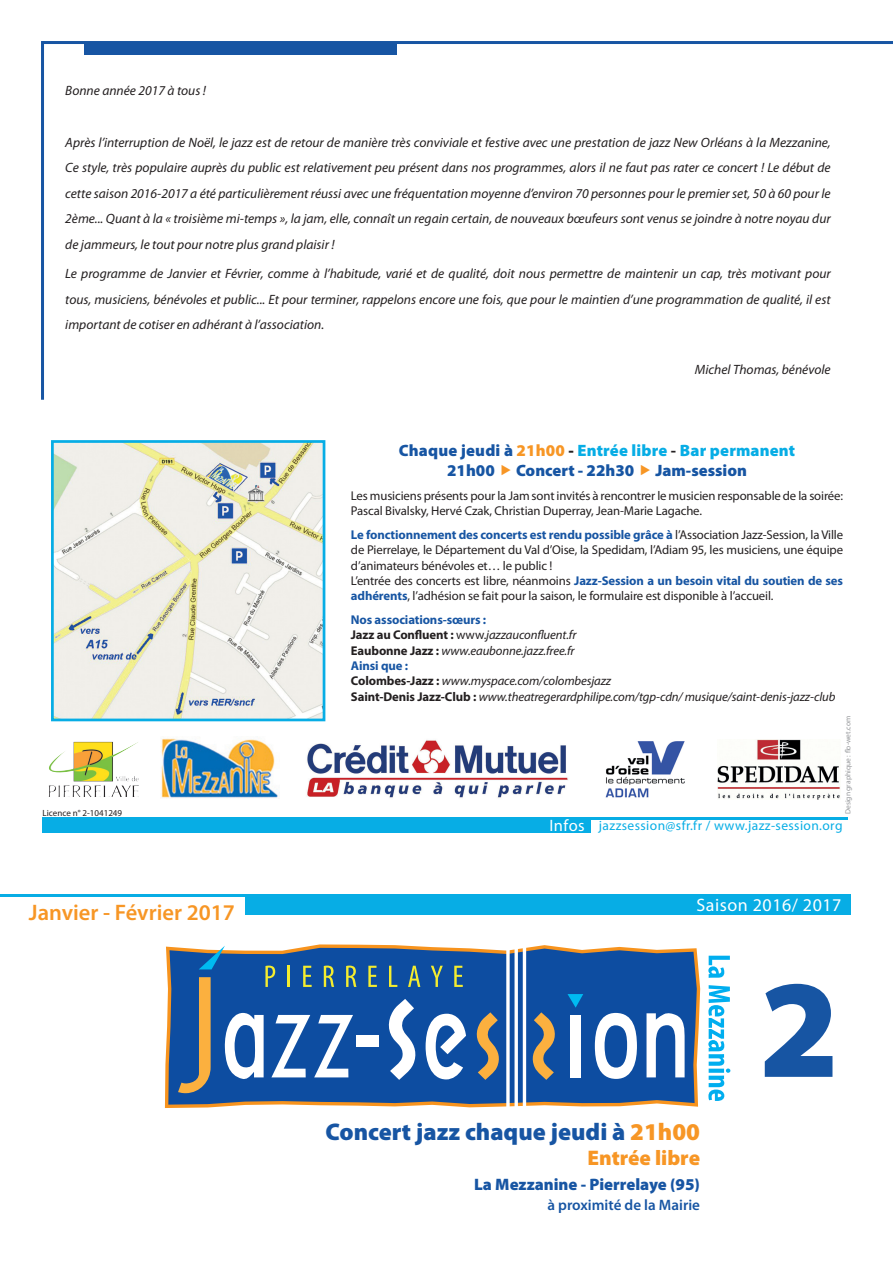
<style>
.page{position:relative;width:893px;height:1263px;background:#fff}
.page>*{position:absolute;margin:0;border:0;box-sizing:border-box;transform-origin:0 0}
.t1{font:900 140.85px "Myriad Pro";color:#1755a3}
.t2{font:900 24.15px "Myriad Pro";color:#1755a3}
.t3{font:600 22.5px "Myriad Pro";color:#f79625}
.t4{font:900 21.15px "Myriad Pro";color:#f79625}
.t5{font:18px "Myriad Pro";letter-spacing:.03em;color:#fff}
.t6{font:900 16.65px "Myriad Pro";color:#1755a3}
.t7{font:900 16.5px "Myriad Pro";letter-spacing:.01em;color:#07ade5}
.t8{font:900 16.5px "Myriad Pro";color:#1755a3}
.t9{font:16.5px "Myriad Pro";letter-spacing:.03em;color:#fff}
.t10{font:600 15.15px "Myriad Pro";color:#1755a3}
.t11{font:italic 13.5px/25.5px "Myriad Pro";color:#231f20;text-align:justify}
.t12{font:13.5px "Myriad Pro";letter-spacing:.03em;color:#07ade5}
.t13{font:12.75px/15.3px "Myriad Pro";letter-spacing:-.01em;color:#231f20}
.t14{font:italic 12.75px "Myriad Pro";letter-spacing:-.01em;color:#231f20}
.t15{font:700 12.75px "Myriad Pro";letter-spacing:-.01em;color:#1755a3}
.t16{font:9px "Myriad Pro";color:#231f20}
.t17{font:7.5px "Myriad Pro";color:#939598}
.s1{color:#1755a3}
.s2{color:#f79625}
.s3{color:#231f20}
.s4{font-weight:700;color:#231f20}
.s5{font-weight:700;color:#1755a3}
.s6{font-weight:700;font-style:normal}
.s7{font-style:normal}
</style>
<div class="page">
<div style="left:0;top:895px;width:850px;height:20px;background:#07ade5"></div>
<svg style="left:165px;top:944px;width:535px;height:164px;background:#2f5e9d"></svg>
<svg style="left:178px;top:977px;width:33px;height:116px;background:#65717c"></svg>
<svg style="left:199px;top:946px;width:26px;height:23px"></svg>
<svg style="left:567px;top:994px;width:16px;height:14px"></svg>
<svg style="left:224px;top:1013px;width:40px;height:67px"></svg>
<svg style="left:271px;top:1015px;width:82px;height:62px"></svg>
<div style="left:356px;top:1035px;width:22px;height:12px;background:#fff"></div>
<svg style="left:387px;top:999px;width:30px;height:81px"></svg>
<svg style="left:425px;top:1013px;width:41px;height:66px"></svg>
<div style="left:570px;top:1015px;width:10px;height:62px;background:#fff"></div>
<svg style="left:595px;top:1013px;width:42px;height:66px"></svg>
<svg style="left:646px;top:1012px;width:39px;height:65px"></svg>
<svg style="left:475px;top:1012px;width:26px;height:68px;background:#747776"></svg>
<svg style="left:531px;top:1012px;width:25px;height:68px;background:#787974"></svg>
<hr style="left:523px;top:947px;width:3px;height:160px;background:#fff">
<svg style="left:514px;top:947px;width:4px;height:160px"></svg>
<svg style="left:506px;top:947px;width:4px;height:160px"></svg>
<svg style="left:265px;top:965px;width:10px;height:22px"></svg>
<hr style="left:287px;top:966px;width:3px;height:21px;background:#f4ed2f">
<svg style="left:303px;top:966px;width:9px;height:21px"></svg>
<svg style="left:324px;top:965px;width:10px;height:22px"></svg>
<svg style="left:346px;top:965px;width:10px;height:22px"></svg>
<svg style="left:368px;top:966px;width:9px;height:21px"></svg>
<svg style="left:389px;top:966px;width:8px;height:21px"></svg>
<svg style="left:408px;top:966px;width:12px;height:21px"></svg>
<svg style="left:431px;top:966px;width:12px;height:21px"></svg>
<svg style="left:454px;top:966px;width:9px;height:21px"></svg>
<svg style="left:708px;top:956px;width:22px;height:22px"></svg>
<svg style="left:708px;top:985px;width:22px;height:116px"></svg>
<hr style="left:43px;top:41px;width:850px;height:3px;background:#1755a3">
<hr style="left:41px;top:41px;width:3px;height:359px;background:#1755a3">
<div style="left:84px;top:43px;width:312px;height:12px;background:#1755a3"></div>
<div style="left:0;top:897px;width:244px;height:24px;background:#fff"></div>
<div style="left:43px;top:817px;width:805px;height:16px;background:#07ade5"></div>
<div style="left:591px;top:820px;width:259px;height:16px;background:#fff"></div>
<img style="left:55px;top:444px;width:266px;height:273px">
<div style="left:51px;top:440px;width:274px;height:281px;border:3px solid #07ade5"></div>
<img style="left:605px;top:741px;width:80px;height:57px">
<img style="left:718px;top:740px;width:122px;height:59px">
<img style="left:161px;top:738px;width:119px;height:61px">
<img style="left:116px;top:742px;width:22px;height:12px">
<img style="left:307px;top:740px;width:261px;height:58px">
<p class="t11" style="left:65px;top:77px;width:142px">Bonne année 2017 à tous !</p>
<p class="t11" style="left:65px;top:129px;width:767px">Après l’interruption de Noël, le jazz est de retour de manière très conviviale et festive avec une prestation de jazz New Orléans à la Mezzanine, Ce style, très populaire auprès du public est relativement peu présent dans nos programmes, alors il ne faut pas rater ce concert ! Le début de cette saison 2016-2017 a été particulièrement réussi avec une fréquentation moyenne d’environ 70 personnes pour le premier set, 50 à 60 pour le 2ème... Quant à la « troisième mi-temps », la jam, elle, connaît un regain certain, de nouveaux bœufeurs sont venus se joindre à notre noyau dur de jammeurs, le tout pour notre plus grand plaisir !</p>
<p class="t11" style="left:65px;top:261px;width:767px">Le programme de Janvier et Février, comme à l’habitude, varié et de qualité, doit nous permettre de maintenir un cap, très motivant pour tous, musiciens, bénévoles et public... Et pour terminer, rappelons encore une fois, que pour le maintien d’une programmation de qualité, il est important de cotiser en adhérant à l’association.</p>
<p class="t11" style="left:695px;top:356px;width:137px">Michel Thomas, bénévole</p>
<p class="t16" style="left:43px;top:807px;width:81px">Licence n° 2-1041249</p>
<p class="t3" style="left:29px;top:898px;width:207px">Janvier - Février 2017</p>
<p class="t7" style="left:399px;top:441px;width:398px"><span class="s1">Chaque jeudi à</span> <span class="s2">21h00</span> <span class="s3">-</span> Entrée libre <span class="s4">-</span> Bar permanent</p>
<p class="t8" style="left:447px;top:461px;width:49px">21h00</p>
<p class="t8" style="left:516px;top:461px;width:120px">Concert - 22h30</p>
<p class="t8" style="left:656px;top:461px;width:93px">Jam-session</p>
<p class="t13" style="left:351px;top:488px;width:494px">Les musiciens présents pour la Jam sont invités à rencontrer le musicien responsable de la soirée:<br>Pascal Bivalsky, Hervé Czak, Christian Duperray, Jean-Marie Lagache.</p>
<p class="t13" style="left:351px;top:527px;width:494px;text-align:justify"><span class="s5">Le fonctionnement des concerts est rendu possible grâce à</span> l’Association Jazz-Session, la Ville de Pierrelaye, le Département du Val d’Oise, la Spedidam, l’Adiam 95, les musiciens, une équipe d’animateurs bénévoles et… le public !</p>
<p class="t13" style="left:351px;top:573px;width:494px">L’entrée des concerts est libre, néanmoins <span class="s5">Jazz-Session a un besoin vital du soutien de ses adhérents</span>, l’adhésion se fait pour la saison, le formulaire est disponible à l’accueil.</p>
<p class="t15" style="left:351px;top:612px;width:137px">Nos associations-sœurs :</p>
<p class="t14" style="left:351px;top:627px;width:227px"><span class="s6">Jazz au Confluent :</span> <span class="s7">www.</span>jazzauconfluent.fr</p>
<p class="t14" style="left:351px;top:643px;width:225px"><span class="s6">Eaubonne Jazz :</span> www.eaubonne.jazz.free.fr</p>
<p class="t15" style="left:351px;top:657px;width:59px">Ainsi que :</p>
<p class="t14" style="left:351px;top:673px;width:262px"><span class="s6">Colombes-Jazz :</span> www.myspace.com/colombesjazz</p>
<p class="t14" style="left:351px;top:688px;width:486px"><span class="s6">Saint-Denis Jazz-Club :</span> www.theatregerardphilipe.com/tgp-cdn/ musique/saint-denis-jazz-club</p>
<p class="t17" style="left:843px;top:814px;width:99px;rotate:-90deg">Design graphique : flo-wet.com</p>
<p class="t9" style="left:549px;top:815px;width:37px">Infos</p>
<p class="t12" style="left:599px;top:817px;width:245px">jazzsession@sfr.fr / www.jazz-session.org</p>
<p class="t5" style="left:696px;top:894px;width:147px">Saison 2016/ 2017</p>
<p class="t2" style="left:325px;top:1118px;width:376px">Concert jazz chaque jeudi à <span class="s2">21h00</span></p>
<p class="t4" style="left:587px;top:1146px;width:114px">Entrée libre</p>
<p class="t6" style="left:474px;top:1175px;width:228px">La Mezzanine - Pierrelaye (95)</p>
<p class="t10" style="left:547px;top:1195px;width:154px">à proximité de la Mairie</p>
<p class="t1" style="left:759px;top:949px;width:82px">2</p>
</div>
